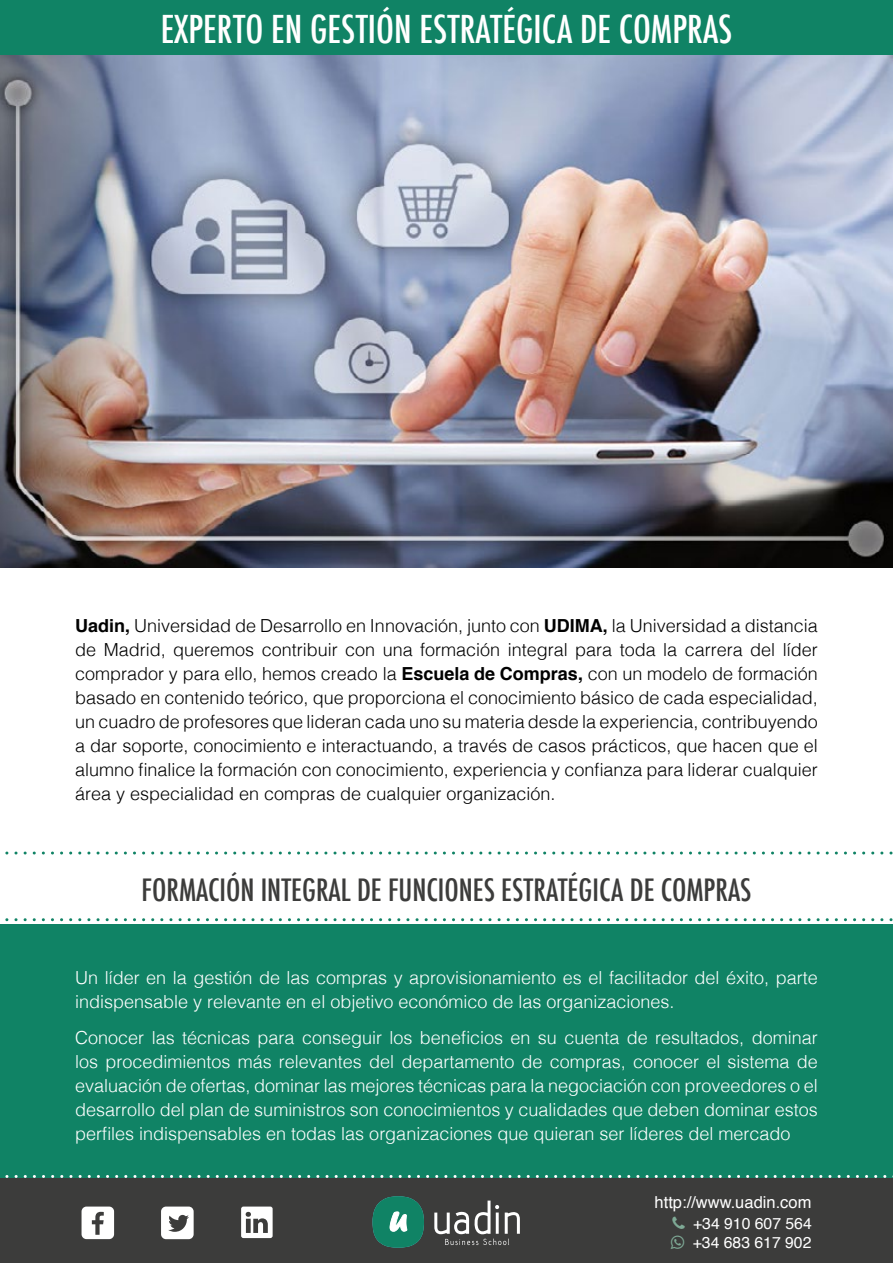
<style>
.page{position:relative;width:893px;height:1263px;background:#fff}
.page>*{position:absolute;margin:0;border:0;box-sizing:border-box;transform-origin:0 0}
.t1{font:500 condensed 37.5px "Futura";color:#fff}
.t2{font:500 condensed 30px "Futura";color:#3c3c3b}
.t3{font:300 18px/24px "Helvetica";color:#000;text-align:justify}
.t4{font:300 18px/24px "Helvetica";color:#fff}
.t5{font:16.5px "Helvetica";color:#fff}
.t6{font:15.75px/19.6px "Helvetica";color:#fff}
.s1{font-weight:700}
</style>
<div class="page">
<div style="left:0;top:1178px;width:893px;height:85px;background:#3c3c3b"></div>
<svg style="left:82px;top:1206px;width:32px;height:33px"></svg>
<svg style="left:161px;top:1206px;width:33px;height:33px"></svg>
<svg style="left:241px;top:1206px;width:32px;height:32px"></svg>
<svg style="left:434px;top:1200px;width:86px;height:45px"></svg>
<svg style="left:372px;top:1196px;width:52px;height:52px"></svg>
<div style="left:0;top:924px;width:893px;height:254px;background:#108365"></div>
<img style="left:0;top:54px;width:893px;height:513px">
<div style="left:0;top:0;width:893px;height:54px;background:#108365"></div>
<svg style="left:5px;top:1175px;width:888px;height:3px"></svg>
<svg style="left:5px;top:851px;width:888px;height:3px"></svg>
<svg style="left:5px;top:918px;width:888px;height:3px"></svg>
<h1 class="t1" style="left:161px;top:5px;width:573px">EXPERTO EN GESTIÓN ESTRATÉGICA DE COMPRAS</h1>
<p class="t3" style="left:75px;top:612px;width:744px"><span class="s1">Uadin,</span> Universidad de Desarrollo en Innovación, junto con <span class="s1">UDIMA,</span> la Universidad a distancia de Madrid, queremos contribuir con una formación integral para toda la carrera del líder comprador y para ello, hemos creado la <span class="s1">Escuela de Compras,</span> con un modelo de formación basado en contenido teórico, que proporciona el conocimiento básico de cada especialidad, un cuadro de profesores que lideran cada uno su materia desde la experiencia, contribuyendo a dar soporte, conocimiento e interactuando, a través de casos prácticos, que hacen que el alumno finalice la formación con conocimiento, experiencia y confianza para liderar cualquier área y especialidad en compras de cualquier organización.</p>
<h2 class="t2" style="left:141px;top:871px;width:611px">FORMACIÓN INTEGRAL DE FUNCIONES ESTRATÉGICA DE COMPRAS</h2>
<p class="t4" style="left:75px;top:964px;width:744px">Un líder en la gestión de las compras y aprovisionamiento es el facilitador del éxito, parte indispensable y relevante en el objetivo económico de las organizaciones.</p>
<p class="t4" style="left:75px;top:1025px;width:744px;text-align:justify">Conocer las técnicas para conseguir los beneficios en su cuenta de resultados, dominar los procedimientos más relevantes del departamento de compras, conocer el sistema de evaluación de ofertas, dominar las mejores técnicas para la negociación con proveedores o el desarrollo del plan de suministros son conocimientos y cualidades que deben dominar estos perfiles indispensables en todas las organizaciones que quieran ser líderes del mercado</p>
<p class="t5" style="left:655px;top:1189px;width:158px">http://www.uadin.com</p>
<p class="t6" style="left:693px;top:1214px;width:121px">+34 910 607 564 +34 683 617 902</p>
</div>
